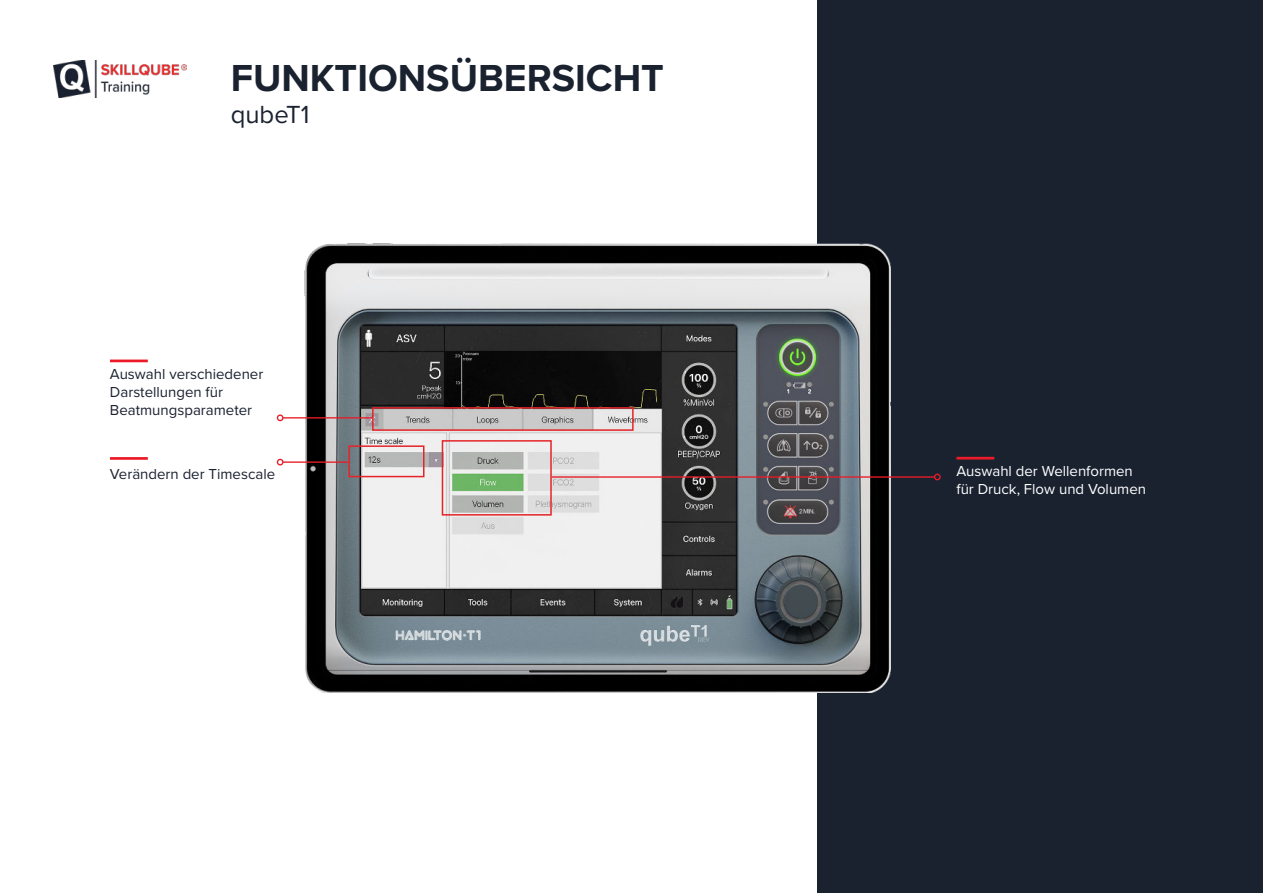
<style>
.page{position:relative;width:1263px;height:893px;background:#fff}
.page>*{position:absolute;margin:0;border:0;box-sizing:border-box;transform-origin:0 0}
.t1{font:700 39px "Proxima Nova";color:#1a2230}
.t2{font:25.65px "Proxima Nova";color:#1a2230}
.t3{font:15px/18px "Proxima Nova";color:#1a2230}
.t4{font:15px/18px "Proxima Nova";color:#fff}
</style>
<div class="page">
<img style="left:53px;top:60px;width:134px;height:37px">
<div style="left:818px;top:0;width:445px;height:893px;background:#1a2230"></div>
<img style="left:305px;top:244px;width:585px;height:448px">
<hr style="left:110px;top:360px;width:38px;height:2px;background:#ea1b27">
<hr style="left:956px;top:457px;width:38px;height:2px;background:#ea1b27">
<hr style="left:110px;top:457px;width:38px;height:3px;background:#ea1b27">
<hr style="left:283px;top:417px;width:89px;height:1px;background:#ea1b27">
<div style="left:277px;top:414px;width:7px;height:7px;border:1px solid #ea1b27;border-radius:50%"></div>
<hr style="left:283px;top:461px;width:65px;height:2px;background:#ea1b27">
<div style="left:277px;top:459px;width:7px;height:6px;border:1px solid #ea1b27;border-radius:50%"></div>
<div style="left:372px;top:407px;width:262px;height:24px;border:2px solid #e52329"></div>
<hr style="left:552px;top:476px;width:382px;height:2px;background:#ea1b27">
<div style="left:934px;top:474px;width:7px;height:6px;border:1px solid #ea1b27;border-radius:50%"></div>
<div style="left:348px;top:445px;width:76px;height:32px;border:2px solid #e52329"></div>
<div style="left:442px;top:440px;width:110px;height:76px;border:2px solid #e52329"></div>
<h1 class="t1" style="left:231px;top:57px;width:435px">FUNKTIONSÜBERSICHT</h1>
<h2 class="t2" style="left:231px;top:103px;width:80px">qubeT1</h2>
<p class="t3" style="left:110px;top:366px;width:155px">Auswahl verschiedener<br>Darstellungen für<br>Beatmungsparameter</p>
<p class="t3" style="left:110px;top:466px;width:167px">Verändern der Timescale</p>
<p class="t4" style="left:956px;top:463px;width:191px">Auswahl der Wellenformen für Druck, Flow und Volumen</p>
</div>
